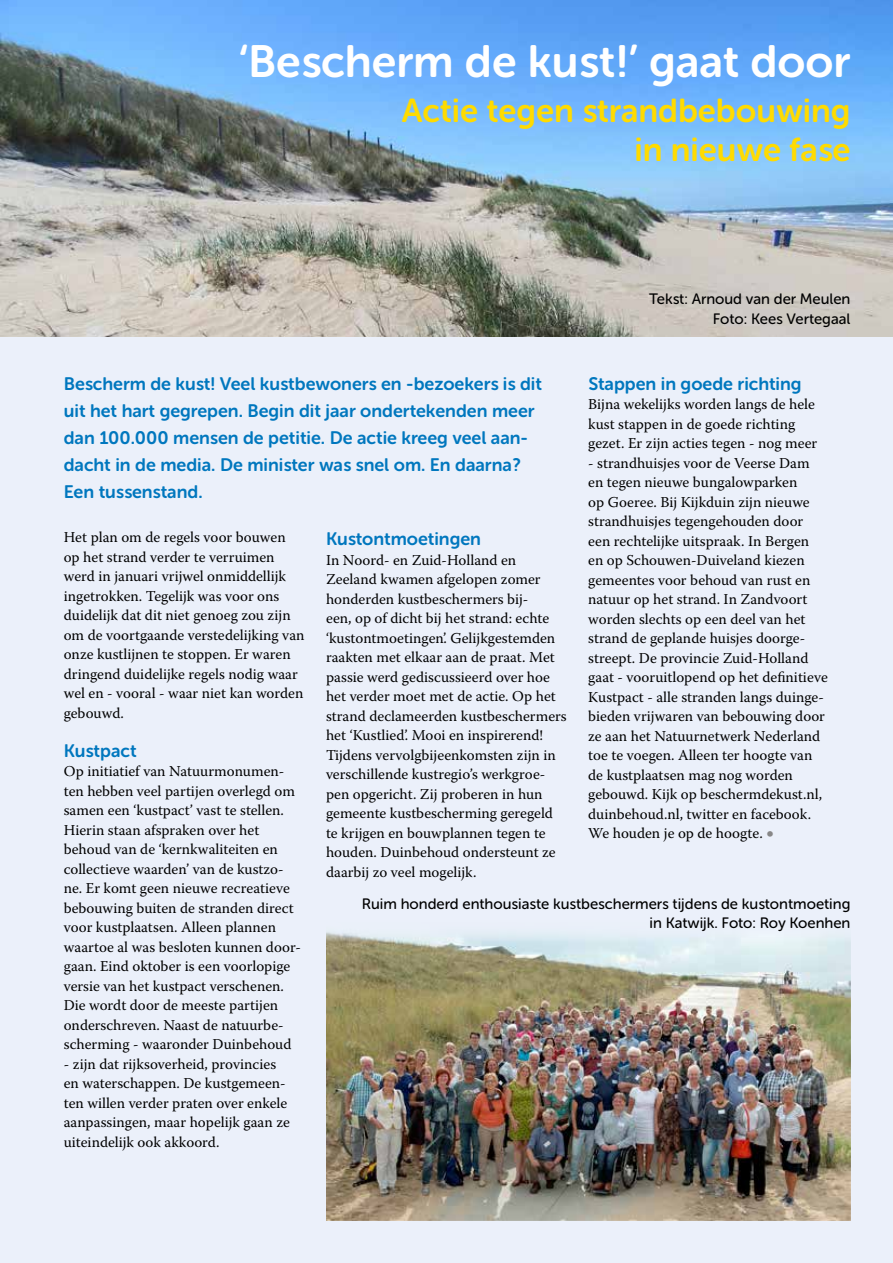
<style>
.page{position:relative;width:893px;height:1263px;background:#fff}
.page>*{position:absolute;margin:0;border:0;box-sizing:border-box;transform-origin:0 0}
.t1{font:45px "Museo Sans Rounded 700";color:#fff}
.t2{font:33px/39px "Museo Sans Rounded 700";color:#ffdb00;text-align:right}
.t3{font:18px/27px "Museo Sans Rounded 700";color:#0077be}
.t4{font:15px/19.5px "Warnock Pro";color:#000}
.t5{font:15px/19.5px "Museo Sans Rounded 500";color:#000;text-align:right}
.s1{font-family:"Museo Sans Rounded 100";font-size:21px;color:#878787}
</style>
<div class="page">
<div style="left:0;top:337px;width:893px;height:926px;background:#ebf0fa"></div>
<img style="left:0;top:0;width:893px;height:337px">
<img style="left:326px;top:932px;width:524px;height:288px">
<h1 class="t1" style="left:238px;top:37px;width:613px">‘Bescherm de kust !’ gaat door</h1>
<h2 class="t2" style="left:402px;top:92px;width:450px">Actie tegen strandbebouwing in nieuwe fase</h2>
<p class="t5" style="left:649px;top:289px;width:203px">Tekst: Arnoud van der Meulen<br>Foto: Kees Vertegaal</p>
<p class="t3" style="left:588px;top:370px;width:215px">Stappen in goede richting</p>
<p class="t4" style="left:588px;top:394px;width:231px">Bijna wekelijks worden langs de hele kust stappen in de goede richting gezet. Er zijn acties tegen - nog meer</p>
<p class="t4" style="left:588px;top:453px;width:241px">- strandhuisjes voor de Veerse Dam en tegen nieuwe bungalowparken<br>op Goeree. Bij Kijkduin zijn nieuwe strandhuisjes tegengehouden door een rechtelijke uitspraak. In Bergen en op Schouwen-Duiveland kiezen gemeentes voor behoud van rust en natuur op het strand. In Zandvoort worden slechts op een deel van het strand de geplande huisjes doorge&shy;streept. De provincie Zuid-Holland gaat - vooruitlopend op het definitieve Kustpact - alle stranden langs duinge&shy;bieden vrijwaren van bebouwing door ze aan het Natuurnetwerk Nederland toe te voegen. Alleen ter hoogte van de kustplaatsen mag nog worden gebouwd. Kijk op beschermdekust.nl, duinbehoud.nl, twitter en facebook.<br>We houden je op de hoogte. <span class="s1">•</span></p>
<p class="t3" style="left:64px;top:370px;width:480px">Bescherm de kust! Veel kustbewoners en -bezoekers is dit uit het hart gegrepen. Begin dit jaar ondertekenden meer dan 100.000 mensen de petitie. De actie kreeg veel aan&shy;dacht in de media. De minister was snel om. En daarna ?<br>Een tussenstand.</p>
<p class="t3" style="left:326px;top:526px;width:157px">Kustontmoetingen</p>
<p class="t4" style="left:326px;top:550px;width:242px">In Noord- en Zuid-Holland en Zeeland kwamen afgelopen zomer honderden kustbeschermers bij-<br>een, op of dicht bij het strand: echte ‘kustontmoetingen’. Gelijkgestemden raakten met elkaar aan de praat. Met passie werd gediscussieerd over hoe het verder moet met de actie. Op het strand declameerden kustbeschermers het ‘Kustlied’. Mooi en inspirerend!<br>Tijdens vervolgbijeenkomsten zijn in verschillende kustregio’s werkgroe&shy;pen opgericht. Zij proberen in hun gemeente kustbescherming geregeld te krijgen en bouwplannen tegen te houden. Duinbehoud ondersteunt ze daarbij zo veel mogelijk.</p>
<p class="t4" style="left:64px;top:527px;width:242px">Het plan om de regels voor bouwen op het strand verder te verruimen werd in januari vrijwel onmiddellijk ingetrokken. Tegelijk was voor ons duidelijk dat dit niet genoeg zou zijn om de voortgaande verstedelijking van onze kustlijnen te stoppen. Er waren dringend duidelijke regels nodig waar wel en - vooral - waar niet kan worden gebouwd.</p>
<p class="t3" style="left:64px;top:737px;width:74px">Kustpact</p>
<p class="t4" style="left:64px;top:761px;width:239px">Op initiatief van Natuurmonumen&shy;ten hebben veel partijen overlegd om samen een ‘kustpact’ vast te stellen.<br>Hierin staan afspraken over het behoud van de ‘kernkwaliteiten en collectieve waarden’ van de kustzo&shy;ne. Er komt geen nieuwe recreatieve bebouwing buiten de stranden direct voor kustplaatsen. Alleen plannen waartoe al was besloten kunnen door&shy;gaan. Eind oktober is een voorlopige versie van het kustpact verschenen.<br>Die wordt door de meeste partijen onderschreven. Naast de natuurbe&shy;scherming - waaronder Duinbehoud</p>
<p class="t4" style="left:64px;top:1054px;width:228px">- zijn dat rijksoverheid, provincies en waterschappen. De kustgemeen&shy;ten willen verder praten over enkele aanpassingen, maar hopelijk gaan ze uiteindelijk ook akkoord.</p>
<p class="t5" style="left:362px;top:894px;width:490px">Ruim honderd enthousiaste kustbeschermers tijdens de kustontmoeting in Katwijk. Foto: Roy Koenhen</p>
</div>
